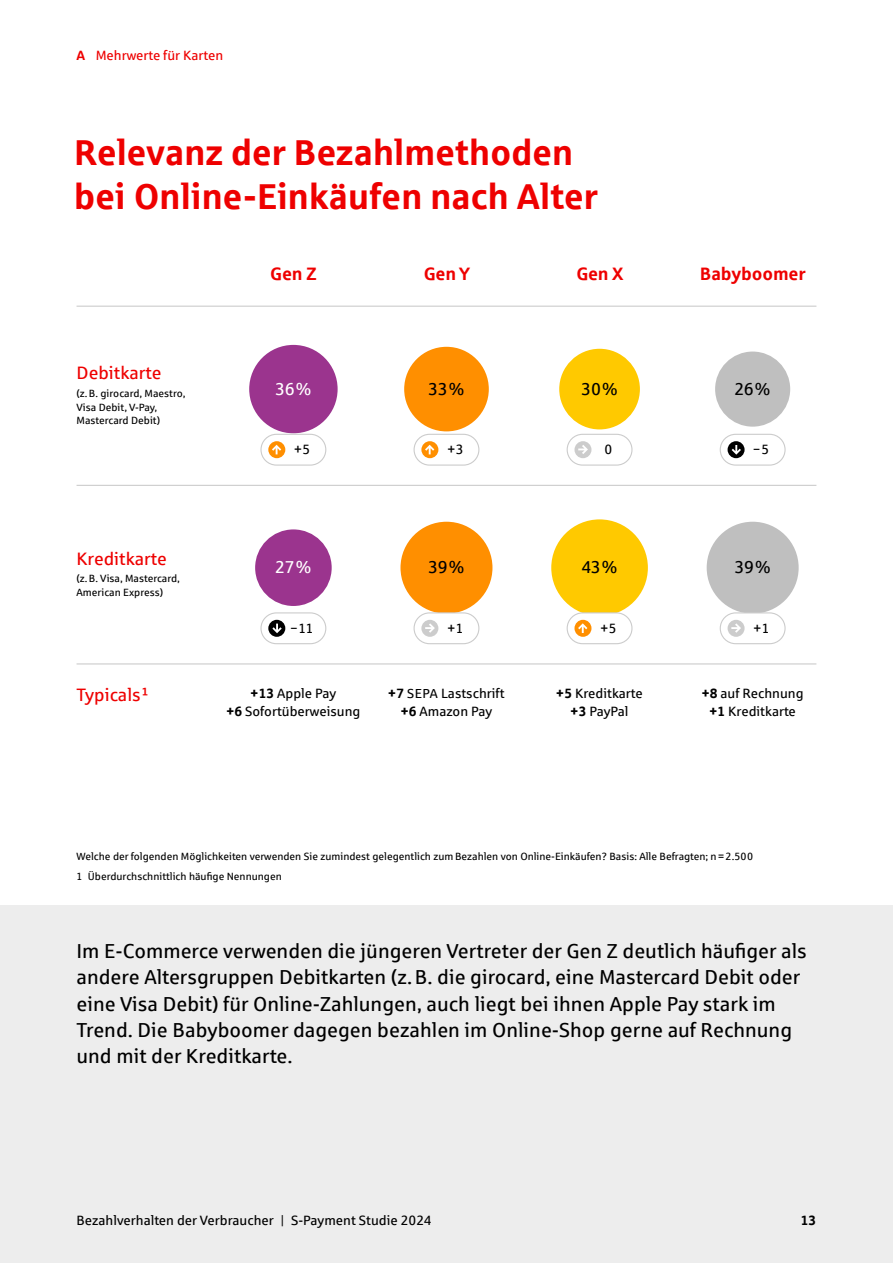
<style>
.page{position:relative;width:893px;height:1263px;background:#fff}
.page>*{position:absolute;margin:0;border:0;box-sizing:border-box;transform-origin:0 0}
.t1{font:700 36px/43.2px "Sparkasse Rg";letter-spacing:-.01em;color:#e00}
.t2{font:20.25px/26.2px "Sparkasse Rg";color:#000}
.t3{font:18px "Sparkasse Rg";color:#e00}
.t4{font:700 18px "Sparkasse Rg";letter-spacing:-.01em;color:#e00}
.t5{font:17.25px "Sparkasse Rg";letter-spacing:-.02em;color:#000}
.t6{font:17.25px "Sparkasse Rg";color:#fff}
.t7{font:14.1px "Sparkasse Rg";color:#000;scale:.81 1}
.t8{font:13.5px/18px "Sparkasse Rg";color:#000;text-align:center}
.t9{font:13.5px "Sparkasse Rg";color:#e00}
.t10{font:700 13.5px "Sparkasse Rg";color:#000}
.t11{font:10.5px/13.5px "Sparkasse Rg";color:#000}
.s1{font-weight:700}
.s2{font-size:16.35px}
.s3{font-size:13.5px}
.s4{font-size:14.1px}
.s5{font-size:13.05px}
</style>
<div class="page">
<div style="left:0;top:906px;width:893px;height:357px;background:#ededed"></div>
<hr style="left:77px;top:306px;width:739px;height:1px;background:#ccc">
<hr style="left:77px;top:485px;width:739px;height:1px;background:#ccc">
<hr style="left:77px;top:663px;width:739px;height:1px;background:#ccc">
<div style="left:249px;top:345px;width:89px;height:88px;background:#9b348e;border-radius:50%"></div>
<div style="left:404px;top:347px;width:85px;height:84px;background:#ff8f00;border-radius:50%"></div>
<div style="left:559px;top:349px;width:81px;height:80px;background:#ffc900;border-radius:50%"></div>
<div style="left:715px;top:352px;width:75px;height:75px;background:#bfbfbf;border-radius:50%"></div>
<div style="left:255px;top:529px;width:77px;height:77px;background:#9b348e;border-radius:50%"></div>
<div style="left:400px;top:522px;width:92px;height:92px;background:#ff8f00;border-radius:50%"></div>
<div style="left:551px;top:519px;width:97px;height:97px;background:#ffc900;border-radius:50%"></div>
<div style="left:707px;top:522px;width:92px;height:92px;background:#bfbfbf;border-radius:50%"></div>
<div style="left:260px;top:612px;width:66px;height:32px;border:1px solid #ccc;border-radius:15px"></div>
<div style="left:414px;top:612px;width:65px;height:32px;border:1px solid #ccc;border-radius:15px"></div>
<div style="left:567px;top:613px;width:65px;height:31px;background:#fff;border-radius:15px"></div>
<div style="left:567px;top:612px;width:65px;height:32px;border:1px solid #ccc;border-radius:15px"></div>
<div style="left:720px;top:612px;width:66px;height:32px;border:1px solid #ccc;border-radius:15px"></div>
<svg style="left:268px;top:620px;width:17px;height:17px"></svg>
<svg style="left:421px;top:620px;width:17px;height:17px"></svg>
<svg style="left:574px;top:620px;width:17px;height:17px"></svg>
<svg style="left:728px;top:620px;width:17px;height:17px"></svg>
<div style="left:260px;top:434px;width:66px;height:32px;border:1px solid #ccc;border-radius:15px"></div>
<div style="left:414px;top:434px;width:65px;height:32px;border:1px solid #ccc;border-radius:15px"></div>
<div style="left:567px;top:434px;width:65px;height:32px;border:1px solid #ccc;border-radius:15px"></div>
<div style="left:720px;top:434px;width:66px;height:32px;border:1px solid #ccc;border-radius:15px"></div>
<svg style="left:268px;top:441px;width:17px;height:17px"></svg>
<svg style="left:421px;top:441px;width:17px;height:17px"></svg>
<svg style="left:574px;top:441px;width:17px;height:17px"></svg>
<svg style="left:728px;top:441px;width:17px;height:17px"></svg>
<p class="t9" style="left:77px;top:47px;width:148px"><span class="s1">A</span> Mehrwerte für Karten</p>
<h1 class="t1" style="left:74px;top:130px;width:525px">Relevanz der Bezahlmethoden bei Online-Einkäufen nach Alter</h1>
<p class="t3" style="left:77px;top:362px;width:86px">Debitkarte</p>
<p class="t11" style="left:77px;top:386px;width:110px">(z.B. girocard, Maestro,<br>Visa Debit, V-Pay,<br>Mastercard Debit)</p>
<p class="t3" style="left:77px;top:547px;width:92px">Kreditkarte</p>
<p class="t11" style="left:77px;top:572px;width:105px">(z.B. Visa, Mastercard,<br>American Express)</p>
<p class="t4" style="left:270px;top:263px;width:48px">Gen Z</p>
<p class="t4" style="left:424px;top:263px;width:48px">Gen Y</p>
<p class="t4" style="left:576px;top:263px;width:49px">Gen X</p>
<p class="t4" style="left:700px;top:263px;width:107px">Babyboomer</p>
<p class="t6" style="left:275px;top:378px;width:38px">36<span class="s2">%</span></p>
<p class="t5" style="left:428px;top:378px;width:38px">33<span class="s2">%</span></p>
<p class="t5" style="left:581px;top:378px;width:38px">30<span class="s2">%</span></p>
<p class="t5" style="left:734px;top:378px;width:38px">26<span class="s2">%</span></p>
<p class="t8" style="left:294px;top:440px;width:18px">+5</p>
<p class="t8" style="left:447px;top:440px;width:18px">+3</p>
<p class="t8" style="left:605px;top:440px;width:9px">0</p>
<p class="t7" style="left:754px;top:440px;width:20px">–<span class="s3">5</span></p>
<p class="t6" style="left:275px;top:557px;width:38px">27<span class="s2">%</span></p>
<p class="t5" style="left:428px;top:557px;width:38px">39<span class="s2">%</span></p>
<p class="t5" style="left:581px;top:557px;width:38px">43<span class="s2">%</span></p>
<p class="t5" style="left:734px;top:557px;width:38px">39<span class="s2">%</span></p>
<p class="t8" style="left:291px;top:619px;width:24px"><span class="s4">–</span>11</p>
<p class="t8" style="left:447px;top:619px;width:18px">+1</p>
<p class="t8" style="left:600px;top:619px;width:18px">+5</p>
<p class="t8" style="left:753px;top:619px;width:18px">+1</p>
<p class="t3" style="left:77px;top:684px;width:74px">Typicals¹</p>
<p class="t8" style="left:388px;top:684px;width:118px"><span class="s1">+7</span> <span class="s5">SEPA</span> Lastschrift <span class="s1">+6</span> Amazon Pay</p>
<p class="t8" style="left:556px;top:684px;width:88px"><span class="s1">+5</span> Kreditkarte <span class="s1">+3</span> PayPal</p>
<p class="t8" style="left:702px;top:684px;width:103px"><span class="s1">+8</span> auf Rechnung <span class="s1">+1</span> Kreditkarte</p>
<p class="t8" style="left:226px;top:684px;width:136px"><span class="s1">+13</span> Apple Pay<br><span class="s1">+6</span> Sofortüberweisung</p>
<p class="t11" style="left:77px;top:846px;width:678px;line-height:20px">Welche der folgenden Möglichkeiten verwenden Sie zumindest gelegentlich zum Bezahlen von Online-Einkäufen? Basis: Alle Befragten; n=2.500<br>1 Überdurchschnittlich häufige Nennungen</p>
<p class="t2" style="left:77px;top:937px;width:732px">Im E-Commerce verwenden die jüngeren Vertreter der Gen Z deutlich häufiger als andere Altersgruppen Debitkarten (z.B. die girocard, eine Mastercard Debit oder eine Visa Debit) für Online-Zahlungen, auch liegt bei ihnen Apple Pay stark im Trend. Die Babyboomer dagegen bezahlen im Online-Shop gerne auf Rechnung und mit der Kreditkarte.</p>
<p class="t8" style="left:77px;top:1211px;width:357px">Bezahlverhalten der Verbraucher | S-Payment Studie 2024</p>
<p class="t10" style="left:801px;top:1211px;width:17px">13</p>
</div>
